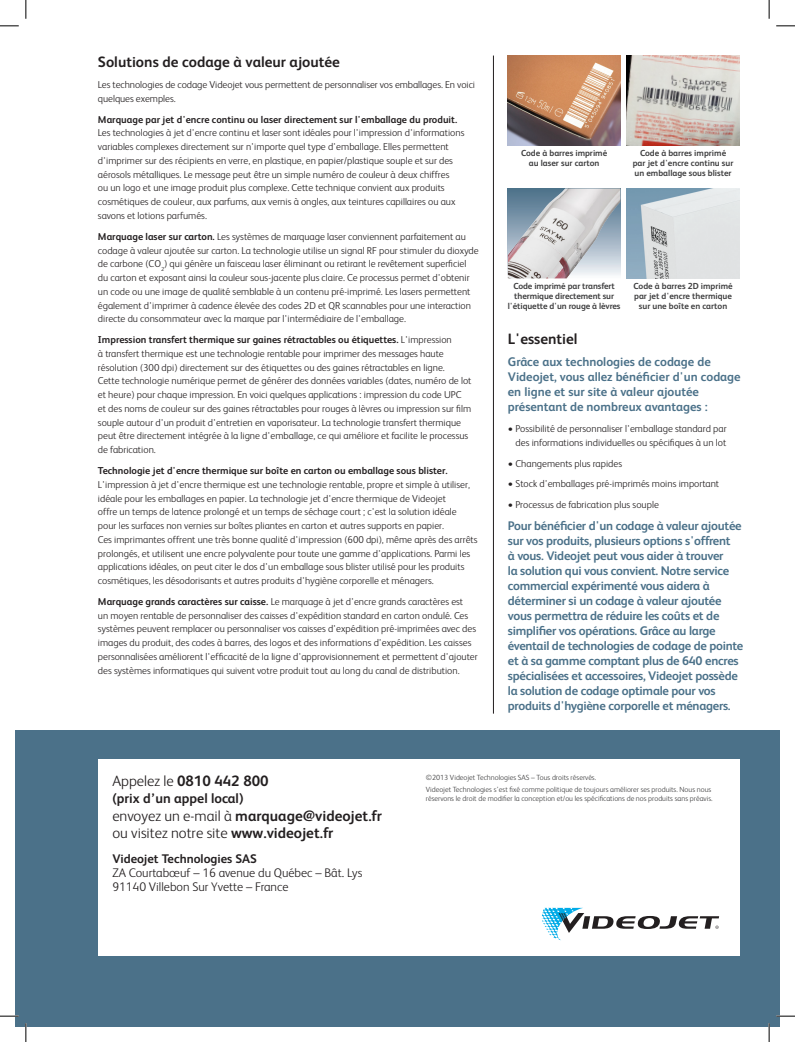
<style>
.page{position:relative;width:795px;height:1042px;background:#fff}
.page>*{position:absolute;margin:0;border:0;box-sizing:border-box;transform-origin:0 0}
.Datasheet_phone___we{font:700 15px/17.5px "FS Albert";color:#231f20}
.App_Note_body{font:700 15px "FS Albert";color:#231f20}
.App_Sub{font:700 15px "FS Albert";color:#231f20}
.Datasheet_phone___we-2{font:700 13.75px "FS Albert";color:#231f20}
.App_Intro_front{font:700 12.5px/15px "FS Albert";letter-spacing:-.02em;color:#4b7189}
.App_Intro_front-2{font:700 12.5px/15px "FS Albert";color:#4b7189}
.Address{font:300 12.5px/13.8px "FS Albert";color:#231f20}
.App_Note_body-2{font:300 10px/13.8px "FS Albert";color:#231f20}
.Copyright_Line{font:700 8.75px/10px "FS Albert";color:#3e3e3f;text-align:center}
.Copyright_Line-2{font:300 7.5px/8.8px "FS Albert";color:#3e3e3f}
.s1{font-weight:700}
.s2{font-size:10.62px}
.s3{font-weight:300}
</style>
<div class="page">
<div style="left:15px;top:731px;width:764px;height:295px;background:#4b7189"></div>
<div style="left:98px;top:759px;width:641px;height:197px;background:#fff"></div>
<svg style="left:541px;top:908px;width:177px;height:32px"></svg>
<hr style="left:493px;top:56px;width:1px;height:657px;background:#231f20">
<img style="left:507px;top:56px;width:113px;height:90px">
<img style="left:626px;top:56px;width:113px;height:90px">
<img style="left:507px;top:188px;width:113px;height:90px">
<img style="left:626px;top:188px;width:113px;height:90px">
<svg style="left:0;top:25px;width:19px;height:2px"></svg>
<svg style="left:776px;top:25px;width:18px;height:2px"></svg>
<svg style="left:0;top:1015px;width:19px;height:2px"></svg>
<svg style="left:776px;top:1015px;width:18px;height:2px"></svg>
<svg style="left:25px;top:0;width:2px;height:19px"></svg>
<svg style="left:25px;top:1023px;width:2px;height:19px"></svg>
<svg style="left:768px;top:0;width:1px;height:19px"></svg>
<svg style="left:768px;top:1023px;width:1px;height:19px"></svg>
<p class="App_Note_body" style="left:98px;top:53px;width:243px">Solutions de codage à valeur ajoutée</p>
<p class="App_Note_body-2" style="left:98px;top:78px;width:378px">Les technologies de codage Videojet vous permettent de personnaliser vos emballages. En voici quelques exemples.</p>
<p class="App_Note_body-2" style="left:98px;top:112px;width:368px"><span class="s1">Marquage par jet d'encre continu ou laser directement sur l'emballage du produit.<br></span>Les technologies à jet d'encre continu et laser sont idéales pour l'impression d'informations variables complexes directement sur n'importe quel type d'emballage. Elles permettent d'imprimer sur des récipients en verre, en plastique, en papier/plastique souple et sur des aérosols métalliques. Le message peut être un simple numéro de couleur à deux chiffres<br>ou un logo et une image produit plus complexe. Cette technique convient aux produits cosmétiques de couleur, aux parfums, aux vernis à ongles, aux teintures capillaires ou aux savons et lotions parfumés.</p>
<p class="App_Note_body-2" style="left:98px;top:229px;width:382px"><span class="s1">Marquage laser sur carton.</span> Les systèmes de marquage laser conviennent parfaitement au codage à valeur ajoutée sur carton. La technologie utilise un signal RF pour stimuler du dioxyde de carbone (CO<sub>2</sub>) qui génère un faisceau laser éliminant ou retirant le revêtement superficiel du carton et exposant ainsi la couleur sous-jacente plus claire. Ce processus permet d'obtenir un code ou une image de qualité semblable à un contenu pré-imprimé. Les lasers permettent également d'imprimer à cadence élevée des codes 2D et QR scannables pour une interaction directe du consommateur avec la marque par l'intermédiaire de l'emballage.</p>
<p class="App_Note_body-2" style="left:98px;top:333px;width:375px"><span class="s1">Impression transfert thermique sur gaines rétractables ou étiquettes.</span> L'impression<br>à transfert thermique est une technologie rentable pour imprimer des messages haute résolution (300 dpi) directement sur des étiquettes ou des gaines rétractables en ligne.<br>Cette technologie numérique permet de générer des données variables (dates, numéro de lot et heure) pour chaque impression. En voici quelques applications : impression du code UPC et des noms de couleur sur des gaines rétractables pour rouges à lèvres ou impression sur film souple autour d'un produit d'entretien en vaporisateur. La technologie transfert thermique peut être directement intégrée à la ligne d'emballage, ce qui améliore et facilite le processus de fabrication.</p>
<p class="App_Note_body-2" style="left:98px;top:464px;width:381px"><span class="s1">Technologie jet d'encre thermique sur boîte en carton ou emballage sous blister.<br></span>L'impression à jet d'encre thermique est une technologie rentable, propre et simple à utiliser, idéale pour les emballages en papier. La technologie jet d'encre thermique de Videojet<br>offre un temps de latence prolongé et un temps de séchage court ; c'est la solution idéale pour les surfaces non vernies sur boîtes pliantes en carton et autres supports en papier.<br>Ces imprimantes offrent une très bonne qualité d'impression (600 dpi), même après des arrêts prolongés, et utilisent une encre polyvalente pour toute une gamme d'applications. Parmi les applications idéales, on peut citer le dos d'un emballage sous blister utilisé pour les produits cosmétiques, les désodorisants et autres produits d'hygiène corporelle et ménagers.</p>
<p class="App_Note_body-2" style="left:98px;top:594px;width:381px"><span class="s1">Marquage grands caractères sur caisse.</span> Le marquage à jet d'encre grands caractères est<br>un moyen rentable de personnaliser des caisses d'expédition standard en carton ondulé. Ces systèmes peuvent remplacer ou personnaliser vos caisses d'expédition pré-imprimées avec des images du produit, des codes à barres, des logos et des informations d'expédition. Les caisses personnalisées améliorent l'efficacité de la ligne d'approvisionnement et permettent d'ajouter des systèmes informatiques qui suivent votre produit tout au long du canal de distribution.</p>
<p class="Copyright_Line" style="left:521px;top:148px;width:88px">Code à barres imprimé au laser sur carton</p>
<p class="Copyright_Line" style="left:632px;top:148px;width:102px">Code à barres imprimé par jet d'encre continu sur un emballage sous blister</p>
<p class="Copyright_Line" style="left:507px;top:281px;width:114px">Code imprimé par transfert thermique directement sur l'étiquette d'un rouge à lèvres</p>
<p class="Copyright_Line" style="left:633px;top:281px;width:101px">Code à barres 2D imprimé par jet d'encre thermique sur une boîte en carton</p>
<p class="App_Sub" style="left:507px;top:330px;width:71px">L'essentiel</p>
<p class="App_Intro_front-2" style="left:507px;top:354px;width:234px">Grâce aux technologies de codage de Videojet, vous allez bénéficier d'un codage en ligne et sur site à valeur ajoutée présentant de nombreux avantages :</p>
<p class="App_Note_body-2" style="left:507px;top:421px;width:220px;text-align:right"><span class="s2">•</span> Possibilité de personnaliser l'emballage standard par des informations individuelles ou spécifiques à un lot</p>
<p class="App_Note_body-2" style="left:507px;top:456px;width:116px"><span class="s2">•</span> Changements plus rapides</p>
<p class="App_Note_body-2" style="left:507px;top:477px;width:213px"><span class="s2">•</span> Stock d'emballages pré-imprimés moins important</p>
<p class="App_Note_body-2" style="left:507px;top:498px;width:152px"><span class="s2">•</span> Processus de fabrication plus souple</p>
<p class="App_Intro_front" style="left:507px;top:518px;width:237px">Pour bénéficier d'un codage à valeur ajoutée sur vos produits, plusieurs options s'offrent<br>à vous. Videojet peut vous aider à trouver<br>la solution qui vous convient. Notre service commercial expérimenté vous aidera à déterminer si un codage à valeur ajoutée vous permettra de réduire les coûts et de simplifier vos opérations. Grâce au large éventail de technologies de codage de pointe et à sa gamme comptant plus de 640 encres spécialisées et accessoires, Videojet possède la solution de codage optimale pour vos produits d'hygiène corporelle et ménagers.</p>
<p class="Datasheet_phone___we" style="left:112px;top:771px;width:158px"><span class="s3">Appelez le</span> 0810 442 800</p>
<p class="Datasheet_phone___we-2" style="left:112px;top:790px;width:133px">(prix d’un appel local)</p>
<p class="Datasheet_phone___we" style="left:112px;top:806px;width:271px"><span class="s3">envoyez un e-mail à</span> marquage@videojet.fr <span class="s3">ou visitez notre site</span> www.videojet.fr</p>
<p class="Address" style="left:112px;top:852px;width:251px"><span class="s1">Videojet Technologies SAS<br></span>ZA Courtabœuf – 16 avenue du Québec – Bât. Lys<br>91140 Villebon Sur Yvette – France</p>
<p class="Copyright_Line-2" style="left:425px;top:773px;width:172px">©2013 Videojet Technologies SAS – Tous droits réservés.</p>
<p class="Copyright_Line-2" style="left:425px;top:785px;width:288px">Videojet Technologies s’est fixé comme politique de toujours améliorer ses produits. Nous nous réservons le droit de modifier la conception et/ou les spécifications de nos produits sans préavis.</p>
</div>
